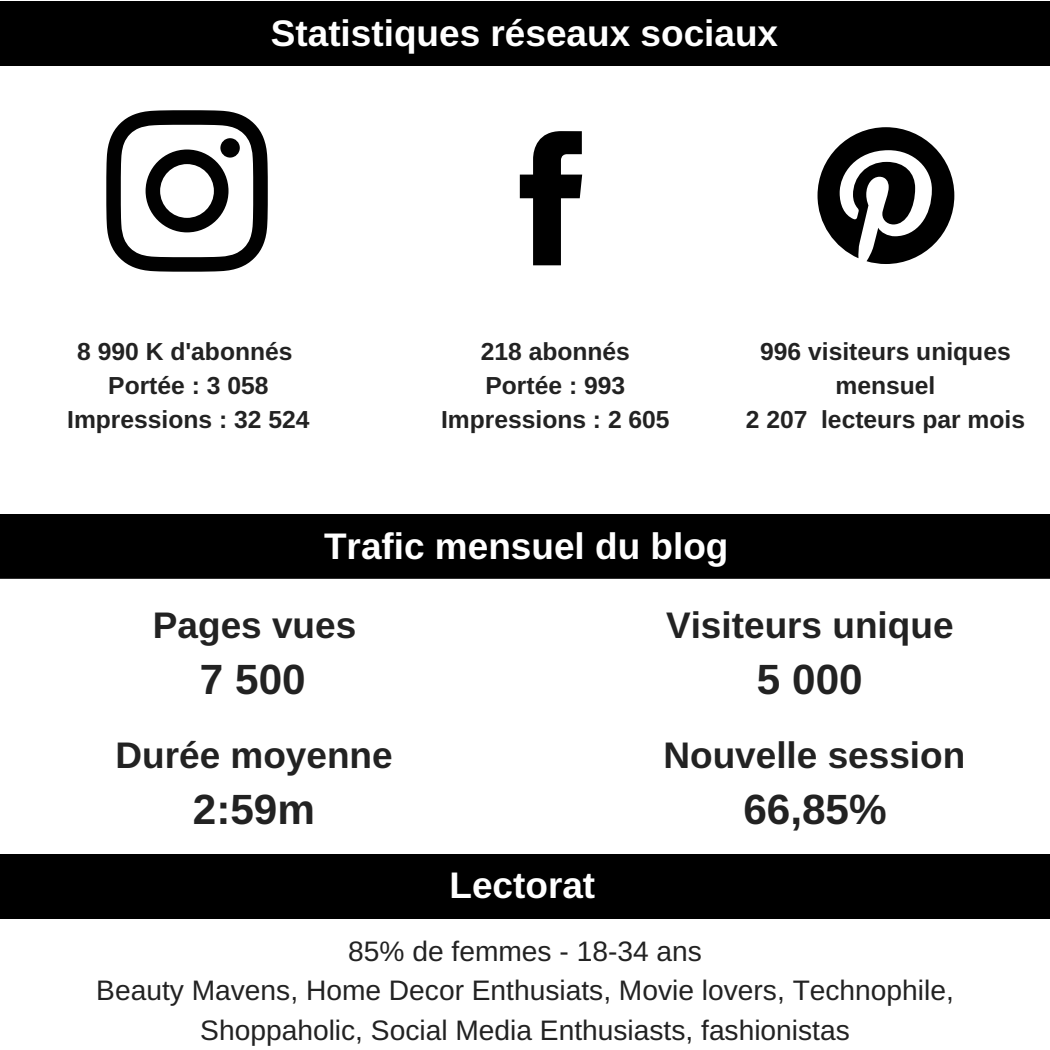
<style>
.page{position:relative;width:1050px;height:1050px;background:#fff}
.page>*{position:absolute;margin:0;border:0;box-sizing:border-box;transform-origin:0 0}
.t1{font:700 42.35px "Arimo";color:#222}
.t2{font:700 36.93px "Arimo";color:#fff}
.t3{font:700 36.93px "Arimo";color:#222}
.t4{font:28.18px/39.4px "Arimo";color:#222;text-align:center}
.t5{font:700 24.68px/34.1px "Arimo";color:#222;text-align:center}
</style>
<div class="page">
<div style="left:0;top:1px;width:1050px;height:65px;background:#000"></div>
<svg style="left:106px;top:110px;width:162px;height:162px"></svg>
<div style="left:220px;top:138px;width:20px;height:20px;background:#010101;border-radius:50%"></div>
<svg style="left:520px;top:131px;width:62px;height:134px"></svg>
<div style="left:0;top:514px;width:1050px;height:65px;background:#000"></div>
<div style="left:0;top:854px;width:1050px;height:65px;background:#000"></div>
<svg style="left:818px;top:127px;width:136px;height:137px"></svg>
<h2 class="t2" style="left:271px;top:13px;width:509px">Statistiques réseaux sociaux</h2>
<p class="t5" style="left:67px;top:334px;width:244px">8 990 K d'abonnés<br>Portée : 3 058<br>Impressions : 32 524</p>
<p class="t5" style="left:441px;top:334px;width:230px">218 abonnés<br>Portée : 993<br>Impressions : 2 605</p>
<p class="t5" style="left:746px;top:334px;width:281px">996 visiteurs uniques mensuel<br>2 207 lecteurs par mois</p>
<h2 class="t2" style="left:324px;top:526px;width:406px">Trafic mensuel du blog</h2>
<h2 class="t3" style="left:153px;top:604px;width:205px">Pages vues</h2>
<h2 class="t3" style="left:666px;top:604px;width:289px">Visiteurs unique</h2>
<h1 class="t1" style="left:200px;top:656px;width:107px">7 500</h1>
<h1 class="t1" style="left:757px;top:656px;width:107px">5 000</h1>
<h2 class="t3" style="left:116px;top:734px;width:279px">Durée moyenne</h2>
<h2 class="t3" style="left:663px;top:734px;width:303px">Nouvelle session</h2>
<h1 class="t1" style="left:193px;top:786px;width:124px">2:59m</h1>
<h1 class="t1" style="left:743px;top:786px;width:145px">66,85%</h1>
<h2 class="t2" style="left:449px;top:864px;width:147px">Lectorat</h2>
<p class="t4" style="left:96px;top:931px;width:859px">85% de femmes - 18-34 ans<br>Beauty Mavens, Home Decor Enthusiats, Movie lovers, Technophile,<br>Shoppaholic, Social Media Enthusiasts, fashionistas</p>
</div>
